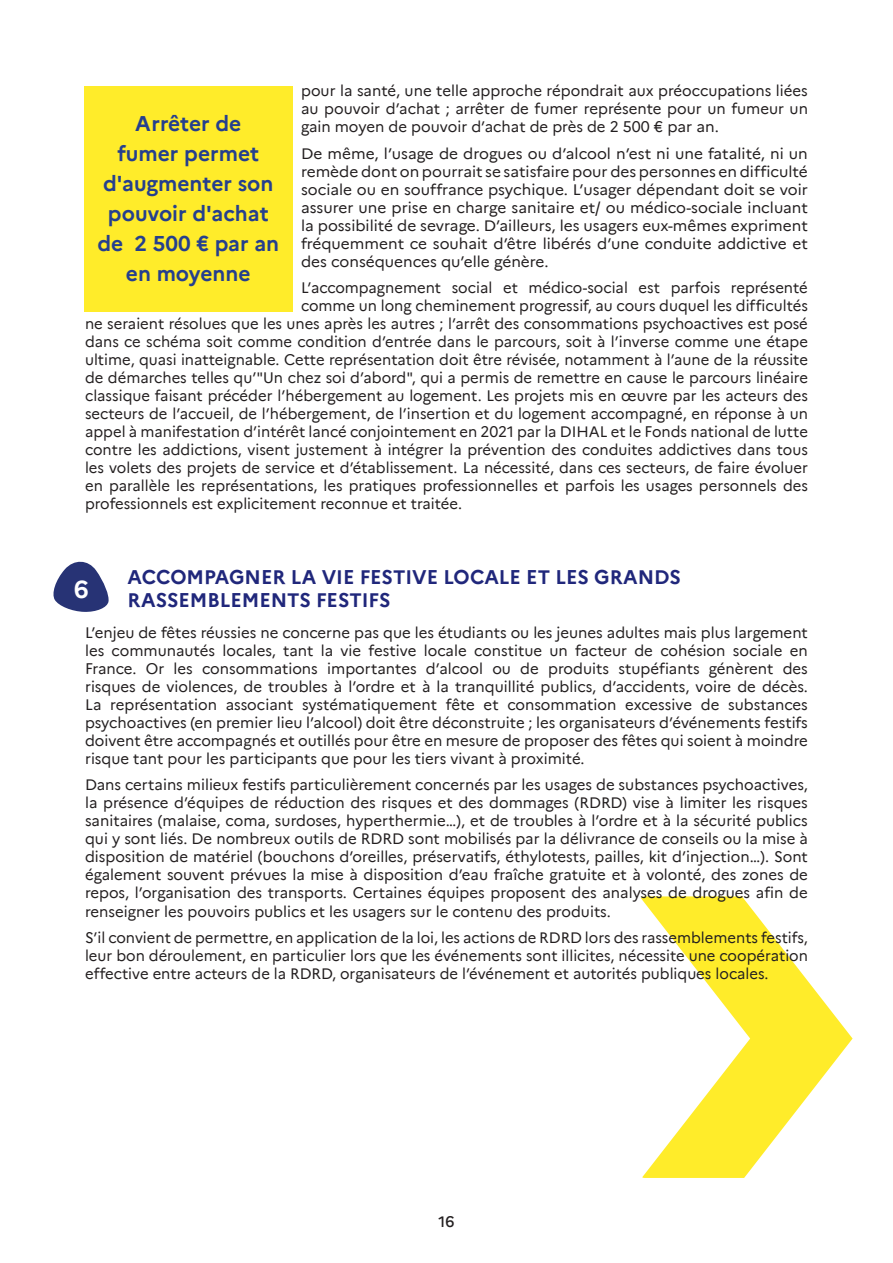
<style>
.page{position:relative;width:893px;height:1263px;background:#fff}
.page>*{position:absolute;margin:0;border:0;box-sizing:border-box;transform-origin:0 0}
.t1{font:700 24px "Marianne";color:#fff}
.t2{font:700 21px/30px "Marianne";color:#253f8e;text-align:center}
.Titre_2{font:700 19.5px/23.4px "Marianne";color:#20277b}
.t3{font:15px/18px "Marianne";color:#231f20;text-align:justify}
.t4{font:500 15px "Marianne";color:#231f20}
</style>
<div class="page">
<svg style="left:641px;top:896px;width:212px;height:282px"></svg>
<svg style="left:53px;top:561px;width:56px;height:51px"></svg>
<div style="left:84px;top:86px;width:209px;height:225px;background:#ffec2a"></div>
<p class="t3" style="left:301px;top:81px;width:508px">pour la santé, une telle approche répondrait aux préoccupations liées au pouvoir d’achat ; arrêter de fumer représente pour un fumeur un gain moyen de pouvoir d’achat de près de 2 500 € par an.</p>
<p class="t3" style="left:301px;top:143px;width:508px">De même, l’usage de drogues ou d’alcool n’est ni une fatalité, ni un remède dont on pourrait se satisfaire pour des personnes en difficulté sociale ou en souffrance psychique. L’usager dépendant doit se voir assurer une prise en charge sanitaire et/ ou médico-sociale incluant la possibilité de sevrage. D’ailleurs, les usagers eux-mêmes expriment fréquemment ce souhait d’être libérés d’une conduite addictive et des conséquences qu’elle génère.</p>
<p class="t3" style="left:301px;top:278px;width:508px">L’accompagnement social et médico-social est parfois représenté</p>
<p class="t3" style="left:301px;top:296px;width:508px">comme un long cheminement progressif, au cours duquel les difficultés</p>
<p class="t3" style="left:85px;top:314px;width:724px">ne seraient résolues que les unes après les autres ; l’arrêt des consommations psychoactives est posé</p>
<p class="t3" style="left:85px;top:332px;width:724px">dans ce schéma soit comme condition d’entrée dans le parcours, soit à l’inverse comme une étape</p>
<p class="t3" style="left:85px;top:350px;width:724px">ultime, quasi inatteignable. Cette représentation doit être révisée, notamment à l’aune de la réussite</p>
<p class="t3" style="left:85px;top:368px;width:724px">de démarches telles qu’"Un chez soi d’abord", qui a permis de remettre en cause le parcours linéaire</p>
<p class="t3" style="left:85px;top:386px;width:724px">classique faisant précéder l’hébergement au logement. Les projets mis en œuvre par les acteurs des</p>
<p class="t3" style="left:85px;top:404px;width:724px">secteurs de l’accueil, de l’hébergement, de l’insertion et du logement accompagné, en réponse à un</p>
<p class="t3" style="left:85px;top:422px;width:724px">appel à manifestation d’intérêt lancé conjointement en 2021 par la DIHAL et le Fonds national de lutte</p>
<p class="t3" style="left:85px;top:440px;width:724px">contre les addictions, visent justement à intégrer la prévention des conduites addictives dans tous</p>
<p class="t3" style="left:85px;top:458px;width:724px">les volets des projets de service et d’établissement. La nécessité, dans ces secteurs, de faire évoluer</p>
<p class="t3" style="left:85px;top:476px;width:724px">en parallèle les représentations, les pratiques professionnelles et parfois les usages personnels des</p>
<p class="t3" style="left:85px;top:494px;width:379px">professionnels est explicitement reconnue et traitée.</p>
<p class="t2" style="left:97px;top:107px;width:183px">Arrêter de<br>fumer permet d'augmenter son pouvoir d'achat de 2 500 € par an</p>
<p class="t2" style="left:126px;top:257px;width:126px">en moyenne</p>
<p class="Titre_2" style="left:128px;top:564px;width:555px">ACCOMPAGNER LA VIE FESTIVE LOCALE ET LES GRANDS<br>RASSEMBLEMENTS FESTIFS</p>
<p class="t3" style="left:85px;top:622px;width:724px">L’enjeu de fêtes réussies ne concerne pas que les étudiants ou les jeunes adultes mais plus largement les communautés locales, tant la vie festive locale constitue un facteur de cohésion sociale en France. Or les consommations importantes d’alcool ou de produits stupéfiants génèrent des risques de violences, de troubles à l’ordre et à la tranquillité publics, d’accidents, voire de décès.<br>La représentation associant systématiquement fête et consommation excessive de substances psychoactives (en premier lieu l’alcool) doit être déconstruite ; les organisateurs d’événements festifs doivent être accompagnés et outillés pour être en mesure de proposer des fêtes qui soient à moindre risque tant pour les participants que pour les tiers vivant à proximité.</p>
<p class="t3" style="left:85px;top:775px;width:724px">Dans certains milieux festifs particulièrement concernés par les usages de substances psychoactives, la présence d’équipes de réduction des risques et des dommages (RDRD) vise à limiter les risques sanitaires (malaise, coma, surdoses, hyperthermie…), et de troubles à l’ordre et à la sécurité publics qui y sont liés. De nombreux outils de RDRD sont mobilisés par la délivrance de conseils ou la mise à disposition de matériel (bouchons d’oreilles, préservatifs, éthylotests, pailles, kit d’injection…). Sont également souvent prévues la mise à disposition d’eau fraîche gratuite et à volonté, des zones de repos, l’organisation des transports. Certaines équipes proposent des analyses de drogues afin de renseigner les pouvoirs publics et les usagers sur le contenu des produits.</p>
<p class="t3" style="left:85px;top:927px;width:724px">S’il convient de permettre, en application de la loi, les actions de RDRD lors des rassemblements festifs, leur bon déroulement, en particulier lors que les événements sont illicites, nécessite une coopération effective entre acteurs de la RDRD, organisateurs de l’événement et autorités publiques locales.</p>
<p class="t1" style="left:74px;top:571px;width:16px">6</p>
<p class="t4" style="left:438px;top:1209px;width:17px">16</p>
</div>
